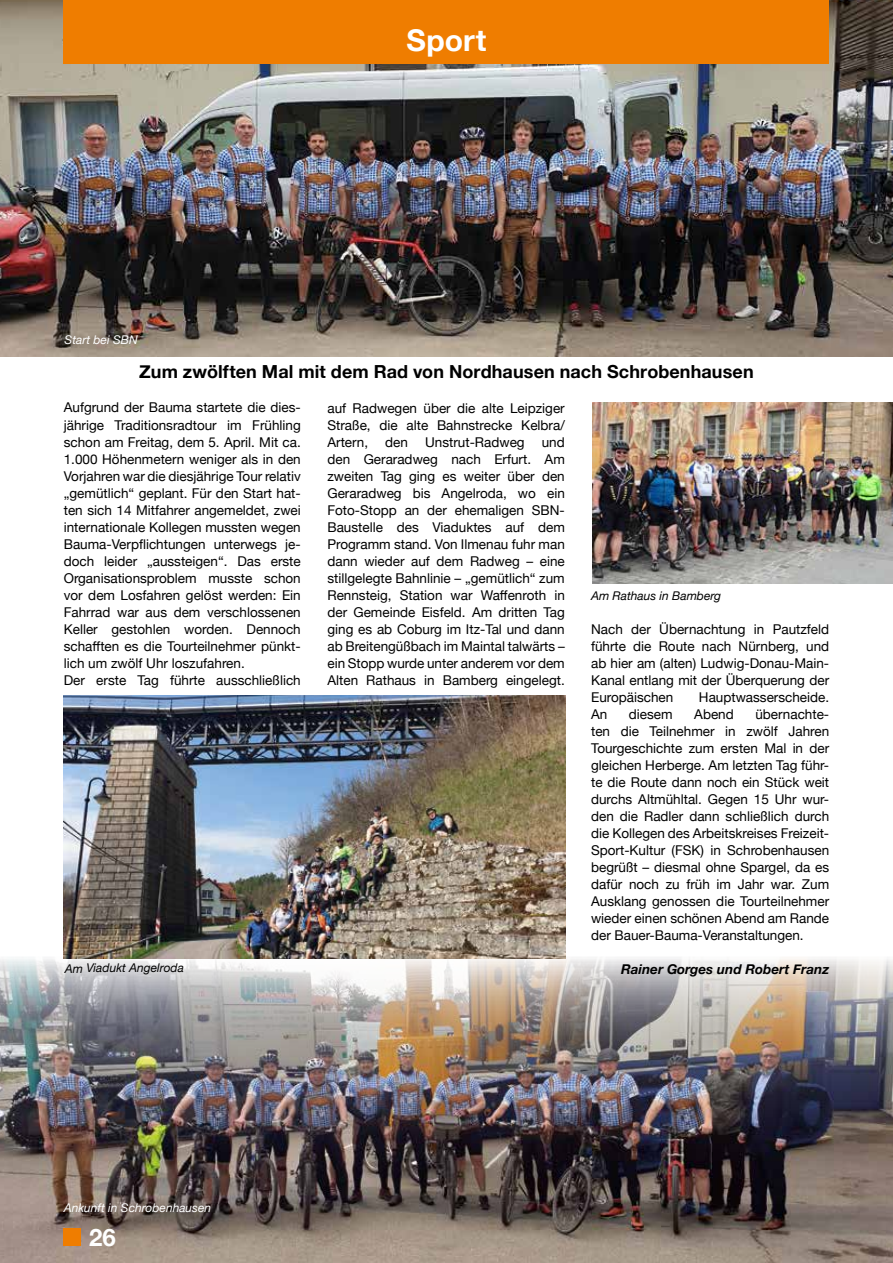
<style>
.page{position:relative;width:893px;height:1263px;background:#fff}
.page>*{position:absolute;margin:0;border:0;box-sizing:border-box;transform-origin:0 0}
.t1{font:700 30px "Helvetica Neue";letter-spacing:.005em;color:#fff}
.t2{font:700 24px "Helvetica Neue";color:#fff}
.t3{font:700 18px "Helvetica Neue";letter-spacing:.005em;color:#000}
.t4{font:13.5px/17px "Helvetica Neue";color:#000;text-align:justify}
.t5{font:italic 700 13.5px "Helvetica Neue";color:#000}
.t6{font:italic 12px "Helvetica Neue";color:#000}
.t7{font:italic 12px "Helvetica Neue";color:#fff}
</style>
<div class="page">
<img style="left:0;top:957px;width:893px;height:306px">
<img style="left:0;top:0;width:893px;height:356px">
<div style="left:64px;top:0;width:765px;height:64px;background:#ef7d00"></div>
<div style="left:64px;top:1229px;width:17px;height:17px;background:#ef7d00"></div>
<img style="left:592px;top:403px;width:301px;height:180px">
<img style="left:64px;top:695px;width:502px;height:264px">
<p class="t7" style="left:65px;top:331px;width:75px">Start bei SBN</p>
<h1 class="t1" style="left:407px;top:16px;width:81px">Sport</h1>
<h3 class="t3" style="left:139px;top:358px;width:616px">Zum zwölften Mal mit dem Rad von Nordhausen nach Schrobenhausen</h3>
<p class="t4" style="left:64px;top:400px;width:239px;text-align:left">Aufgrund der Bauma startete die dies&shy;jährige Traditionsradtour im Frühling schon am Freitag, dem 5. April. Mit ca.<br>1.000 Höhenmetern weniger als in den Vorjahren war die diesjährige Tour relativ „gemütlich“ geplant. Für den Start hat&shy;ten sich 14 Mitfahrer angemeldet, zwei internationale Kollegen mussten wegen Bauma-Verpflichtungen unterwegs je&shy;doch leider „aussteigen“. Das erste Organisationsproblem musste schon vor dem Losfahren gelöst werden: Ein Fahrrad war aus dem verschlossenen Keller gestohlen worden. Dennoch schafften es die Tourteilnehmer pünkt&shy;lich um zwölf Uhr loszufahren.<br>Der erste Tag führte ausschließlich</p>
<p class="t4" style="left:327px;top:400px;width:239px">auf Radwegen über die alte Leipziger Straße, die alte Bahnstrecke Kelbra/ Artern,</p>
<p class="t4" style="left:327px;top:434px;width:239px;text-indent:214px">und den Geraradweg nach Erfurt. Am zweiten Tag ging es weiter über den Geraradweg bis Angelroda, wo ein Foto-Stopp an der ehemaligen SBN-Baustelle des Viaduktes auf dem Programm stand. Von Ilmenau fuhr man dann wieder auf dem Radweg – eine stillgelegte Bahnlinie – „gemütlich“ zum Rennsteig, Station war Waffenroth in der Gemeinde Eisfeld. Am dritten Tag ging es ab Coburg im Itz-Tal und dann ab Breitengüßbach im Maintal talwärts – ein Stopp wurde unter anderem vor dem Alten Rathaus in Bamberg eingelegt.</p>
<p class="t4" style="left:385px;top:434px;width:24px">den</p>
<p class="t4" style="left:425px;top:434px;width:101px">Unstrut-Radweg</p>
<p class="t6" style="left:65px;top:959px;width:120px">Am Viadukt Angelroda</p>
<p class="t6" style="left:591px;top:587px;width:131px">Am Rathaus in Bamberg</p>
<p class="t4" style="left:591px;top:621px;width:240px">Nach der Übernachtung in Pautzfeld führte die Route nach Nürnberg, und ab hier am (alten) Ludwig-Donau-Main-Kanal entlang mit der Überquerung der Europäischen</p>
<p class="t4" style="left:699px;top:689px;width:132px">Hauptwasserscheide.</p>
<p class="t4" style="left:591px;top:706px;width:18px">An</p>
<p class="t4" style="left:629px;top:706px;width:45px">diesem</p>
<p class="t4" style="left:694px;top:706px;width:41px">Abend</p>
<p class="t4" style="left:591px;top:706px;width:240px;text-indent:164px">übernachte&shy;ten die Teilnehmer in zwölf Jahren Tourgeschichte zum ersten Mal in der gleichen Herberge. Am letzten Tag führ&shy;te die Route dann noch ein Stück weit durchs Altmühltal. Gegen 15 Uhr wur&shy;den die Radler dann schließlich durch die Kollegen des Arbeitskreises Freizeit-Sport-Kultur (FSK) in Schrobenhausen begrüßt – diesmal ohne Spargel, da es dafür noch zu früh im Jahr war. Zum Ausklang genossen die Tourteilnehmer wieder einen schönen Abend am Rande der Bauer-Bauma-Veranstaltungen.</p>
<p class="t5" style="left:621px;top:958px;width:210px">Rainer Gorges und Robert Franz</p>
<p class="t7" style="left:64px;top:1199px;width:149px">Ankunft in Schrobenhausen</p>
<h2 class="t2" style="left:89px;top:1218px;width:28px">26</h2>
</div>
